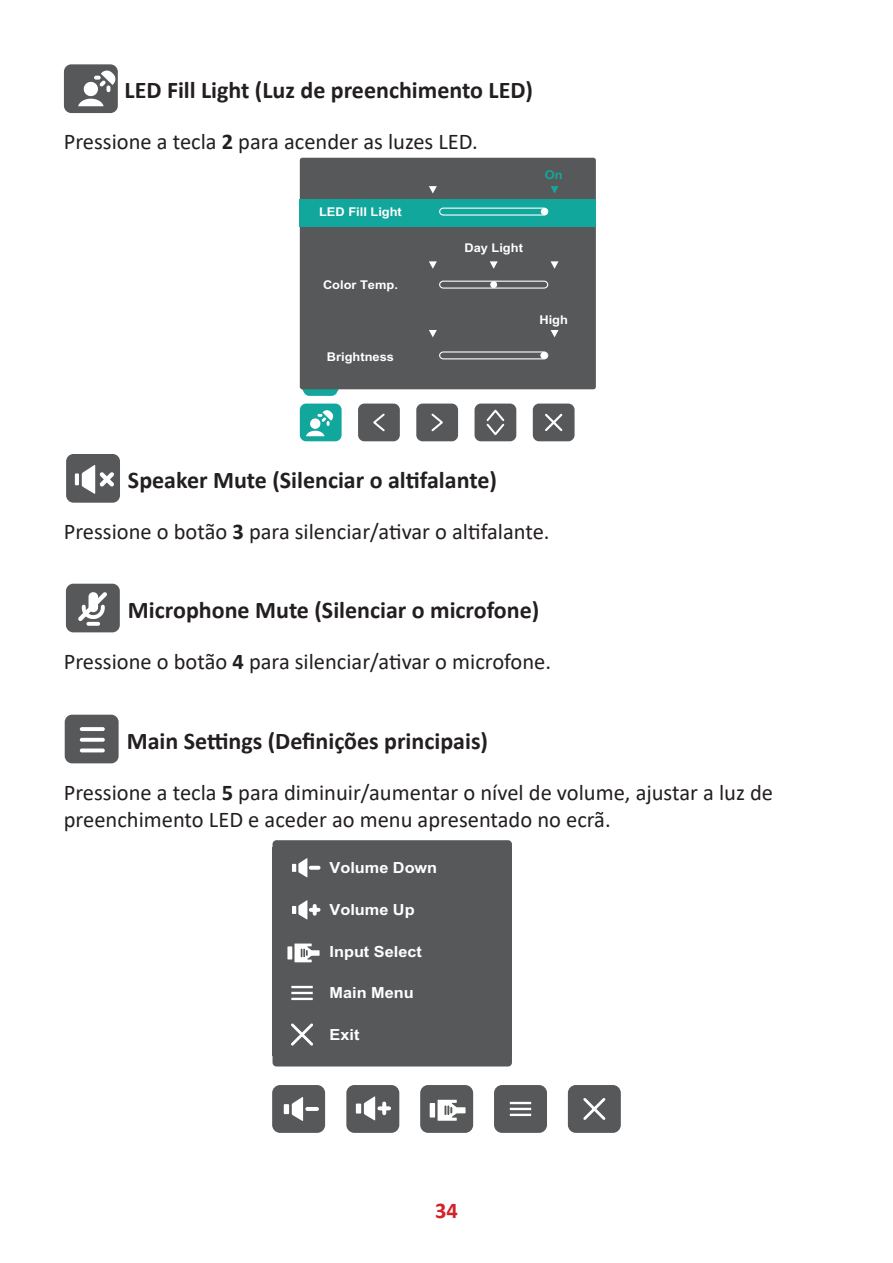
<style>
.page{position:relative;width:893px;height:1263px;background:#fff}
.page>*{position:absolute;margin:0;border:0;box-sizing:border-box;transform-origin:0 0}
.t1{font:700 24px "Calibri";color:#231f20}
.t2{font:22.5px/27px "Calibri";color:#231f20}
.t3{font:700 22.5px "Calibri";color:#d1232a}
.t4{font:700 15.3px "Arial";color:#fff;scale:1.06 1}
.t5{font:700 12.15px "Arial";color:#fff;scale:1.06 1}
.t6{font:700 12.15px "Arial";color:#12a79d;scale:1.06 1}
.s1{font-weight:700}
</style>
<div class="page">
<div style="left:64px;top:64px;width:54px;height:49px;background:#57585a;border-radius:7px"></div>
<svg style="left:78px;top:70px;width:38px;height:36px"></svg>
<svg style="left:301px;top:389px;width:38px;height:7px"></svg>
<div style="left:300px;top:158px;width:296px;height:231px;background:#57585a;border-radius:3px"></div>
<div style="left:300px;top:199px;width:296px;height:27px;background:#12a79d"></div>
<div style="left:533px;top:404px;width:42px;height:37px;background:#57585a;border-radius:6px"></div>
<svg style="left:545px;top:413px;width:18px;height:18px"></svg>
<div style="left:300px;top:404px;width:42px;height:37px;background:#12a79d;border-radius:6px"></div>
<div style="left:416px;top:404px;width:42px;height:37px;background:#57585a;border-radius:6px"></div>
<svg style="left:431px;top:413px;width:12px;height:19px"></svg>
<div style="left:358px;top:404px;width:42px;height:37px;background:#57585a;border-radius:6px"></div>
<svg style="left:373px;top:413px;width:12px;height:19px"></svg>
<div style="left:475px;top:404px;width:41px;height:37px;background:#57585a;border-radius:6px"></div>
<svg style="left:486px;top:409px;width:19px;height:27px"></svg>
<svg style="left:551px;top:186px;width:7px;height:7px"></svg>
<svg style="left:429px;top:186px;width:8px;height:7px"></svg>
<svg style="left:551px;top:261px;width:7px;height:8px"></svg>
<svg style="left:490px;top:261px;width:8px;height:8px"></svg>
<svg style="left:429px;top:261px;width:8px;height:8px"></svg>
<svg style="left:551px;top:330px;width:7px;height:7px"></svg>
<svg style="left:429px;top:330px;width:8px;height:7px"></svg>
<div style="left:439px;top:281px;width:109px;height:8px;border:1px solid #fff;border-radius:4px"></div>
<div style="left:490px;top:281px;width:7px;height:7px;background:#fff;border-radius:50%"></div>
<div style="left:439px;top:208px;width:109px;height:8px;border:1px solid #fff;border-radius:4px"></div>
<div style="left:541px;top:208px;width:7px;height:7px;background:#fff;border-radius:50%"></div>
<div style="left:439px;top:351px;width:109px;height:8px;border:1px solid #fff;border-radius:4px"></div>
<div style="left:540px;top:352px;width:7px;height:7px;background:#fff;border-radius:50%"></div>
<svg style="left:306px;top:410px;width:27px;height:26px"></svg>
<div style="left:66px;top:454px;width:54px;height:49px;background:#57585a;border-radius:7px"></div>
<svg style="left:82px;top:465px;width:32px;height:29px"></svg>
<hr style="left:75px;top:473px;width:4px;height:12px;background:#fff">
<div style="left:66px;top:584px;width:54px;height:48px;background:#57585a;border-radius:7px"></div>
<svg style="left:86px;top:622px;width:14px;height:4px"></svg>
<svg style="left:78px;top:592px;width:29px;height:29px"></svg>
<div style="left:89px;top:592px;width:9px;height:20px;background:#fff;border-radius:5px"></div>
<div style="left:65px;top:715px;width:54px;height:48px;background:#57585a;border-radius:7px"></div>
<svg style="left:80px;top:727px;width:25px;height:4px"></svg>
<svg style="left:80px;top:738px;width:25px;height:4px"></svg>
<svg style="left:80px;top:748px;width:25px;height:4px"></svg>
<div style="left:272px;top:1085px;width:53px;height:48px;background:#57585a;border-radius:8px"></div>
<div style="left:273px;top:840px;width:239px;height:226px;background:#57585a;border-radius:4px"></div>
<div style="left:568px;top:1085px;width:53px;height:48px;background:#57585a;border-radius:8px"></div>
<svg style="left:583px;top:1098px;width:23px;height:22px"></svg>
<div style="left:420px;top:1085px;width:53px;height:48px;background:#57585a;border-radius:8px"></div>
<div style="left:494px;top:1085px;width:53px;height:48px;background:#57585a;border-radius:8px"></div>
<hr style="left:510px;top:1108px;width:21px;height:2px;background:#fff">
<hr style="left:510px;top:1114px;width:21px;height:2px;background:#fff">
<hr style="left:510px;top:1102px;width:21px;height:2px;background:#fff">
<div style="left:346px;top:1085px;width:53px;height:48px;background:#57585a;border-radius:8px"></div>
<svg style="left:291px;top:1023px;width:22px;height:22px"></svg>
<hr style="left:291px;top:992px;width:22px;height:2px;background:#fff">
<hr style="left:291px;top:998px;width:22px;height:2px;background:#fff">
<hr style="left:291px;top:986px;width:22px;height:2px;background:#fff">
<svg style="left:364px;top:1096px;width:11px;height:24px"></svg>
<div style="left:356px;top:1103px;width:5px;height:10px;background:#fff"></div>
<svg style="left:379px;top:1106px;width:10px;height:4px"></svg>
<hr style="left:382px;top:1103px;width:4px;height:10px;background:#fff">
<svg style="left:292px;top:900px;width:27px;height:19px"></svg>
<svg style="left:292px;top:858px;width:27px;height:19px"></svg>
<svg style="left:292px;top:1097px;width:11px;height:24px"></svg>
<div style="left:284px;top:1104px;width:5px;height:10px;background:#fff"></div>
<hr style="left:307px;top:1107px;width:10px;height:4px;background:#fff">
<div style="left:287px;top:946px;width:5px;height:13px;background:#fff"></div>
<svg style="left:294px;top:943px;width:26px;height:19px"></svg>
<div style="left:430px;top:1103px;width:5px;height:14px;background:#fff"></div>
<svg style="left:438px;top:1100px;width:28px;height:21px"></svg>
<p class="t1" style="left:125px;top:73px;width:410px">LED Fill Light (Luz de preenchimento LED)</p>
<p class="t2" style="left:64px;top:127px;width:416px">Pressione a tecla <span class="s1">2</span> para acender as luzes LED.</p>
<p class="t6" style="left:545px;top:166px;width:18px">On</p>
<p class="t5" style="left:319px;top:204px;width:80px">LED Fill Light</p>
<p class="t5" style="left:323px;top:276px;width:72px">Color Temp.</p>
<p class="t5" style="left:327px;top:348px;width:65px">Brightness</p>
<p class="t5" style="left:464px;top:239px;width:57px">Day Light</p>
<p class="t5" style="left:539px;top:311px;width:28px">High</p>
<p class="t1" style="left:128px;top:463px;width:370px">Speaker Mute (Silenciar o altifalante)</p>
<p class="t2" style="left:64px;top:517px;width:487px">Pressione o botão <span class="s1">3</span> para silenciar/ativar o altifalante.</p>
<p class="t1" style="left:128px;top:593px;width:413px">Microphone Mute (Silenciar o microfone)</p>
<p class="t2" style="left:64px;top:648px;width:489px">Pressione o botão <span class="s1">4</span> para silenciar/ativar o microfone.</p>
<p class="t1" style="left:127px;top:724px;width:363px">Main Settings (Definições principais)</p>
<p class="t2" style="left:64px;top:779px;width:711px">Pressione a tecla <span class="s1">5</span> para diminuir/aumentar o nível de volume, ajustar a luz de preenchimento LED e aceder ao menu apresentado no ecrã.</p>
<p class="t4" style="left:330px;top:857px;width:103px">Volume Down</p>
<p class="t4" style="left:330px;top:899px;width:82px">Volume Up</p>
<p class="t4" style="left:330px;top:940px;width:89px">Input Select</p>
<p class="t4" style="left:330px;top:982px;width:81px">Main Menu</p>
<p class="t4" style="left:330px;top:1024px;width:30px">Exit</p>
<p class="t3" style="left:435px;top:1194px;width:24px">34</p>
</div>
